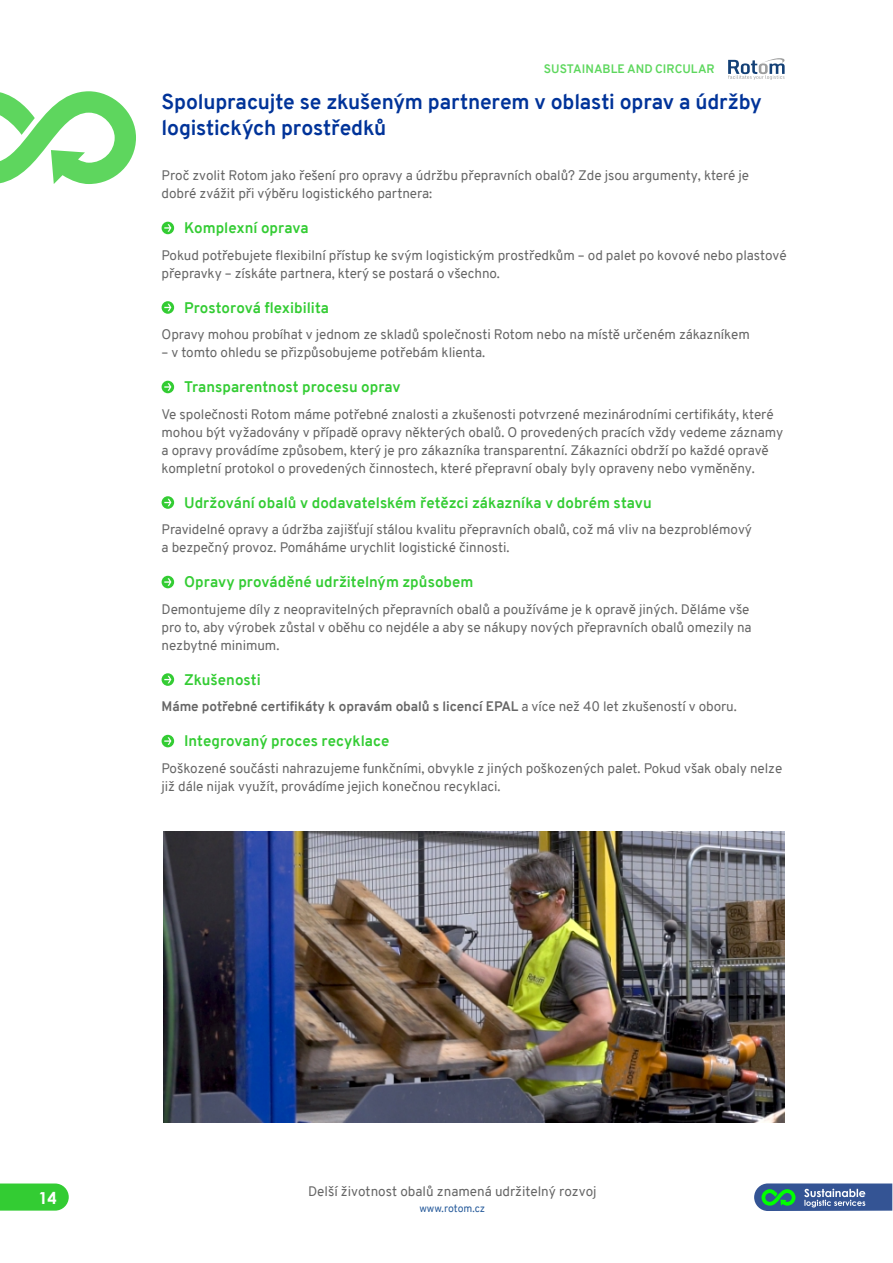
<style>
.page{position:relative;width:893px;height:1263px;background:#fff}
.page>*{position:absolute;margin:0;border:0;box-sizing:border-box;transform-origin:0 0}
.t1{font:700 21px/25.2px "Overpass";letter-spacing:-.01em;color:#039}
.t2{font:700 16.5px "Century Gothic";color:#fff}
.t3{font:700 15px "Overpass";color:#3c3}
.t4{font:13.5px/18px "Overpass";letter-spacing:-.005em;color:#666}
.t5{font:700 13.5px "Overpass";letter-spacing:-.005em;color:#666}
.t6{font:700 12px "Overpass";color:#5dd75d}
.t7{font:10.5px "Overpass";color:#275b9b}
.s1{font-weight:400}
</style>
<div class="page">
<svg style="left:0;top:91px;width:136px;height:93px"></svg>
<svg style="left:0;top:1183px;width:69px;height:27px;background:#3fcf3f"></svg>
<svg style="left:754px;top:1183px;width:138px;height:28px;background:#4b7897"></svg>
<svg style="left:728px;top:58px;width:57px;height:22px"></svg>
<div style="left:162px;top:222px;width:12px;height:12px;background:#3c3;border-radius:50%"></div>
<svg style="left:164px;top:224px;width:7px;height:8px"></svg>
<svg style="left:162px;top:301px;width:12px;height:13px"></svg>
<svg style="left:164px;top:304px;width:7px;height:7px"></svg>
<div style="left:162px;top:381px;width:12px;height:12px;background:#3c3;border-radius:50%"></div>
<svg style="left:164px;top:383px;width:7px;height:8px"></svg>
<svg style="left:162px;top:496px;width:12px;height:13px"></svg>
<svg style="left:164px;top:499px;width:7px;height:7px"></svg>
<div style="left:162px;top:576px;width:12px;height:12px;background:#3c3;border-radius:50%"></div>
<svg style="left:164px;top:578px;width:7px;height:8px"></svg>
<svg style="left:162px;top:673px;width:12px;height:13px"></svg>
<svg style="left:164px;top:676px;width:7px;height:7px"></svg>
<div style="left:162px;top:735px;width:12px;height:12px;background:#3c3;border-radius:50%"></div>
<svg style="left:164px;top:737px;width:7px;height:8px"></svg>
<img style="left:164px;top:831px;width:621px;height:292px">
<p class="t6" style="left:544px;top:61px;width:172px">SUSTAINABLE AND CIRCULAR</p>
<h1 class="t1" style="left:162px;top:90px;width:602px">Spolupracujte se zkušeným partnerem v oblasti oprav a údržby logistických prostředků</h1>
<p class="t4" style="left:162px;top:167px;width:589px">Proč zvolit Rotom jako řešení pro opravy a údržbu přepravních obalů? Zde jsou argumenty, které je dobré zvážit při výběru logistického partnera:</p>
<p class="t3" style="left:184px;top:217px;width:126px">Komplexní oprava</p>
<p class="t4" style="left:162px;top:246px;width:627px">Pokud potřebujete flexibilní přístup ke svým logistickým prostředkům – od palet po kovové nebo plastové přepravky – získáte partnera, který se postará o všechno.</p>
<p class="t3" style="left:184px;top:297px;width:147px">Prostorová flexibilita</p>
<p class="t4" style="left:162px;top:326px;width:590px">Opravy mohou probíhat v jednom ze skladů společnosti Rotom nebo na místě určeném zákazníkem</p>
<p class="t4" style="left:162px;top:344px;width:325px">– v tomto ohledu se přizpůsobujeme potřebám klienta.</p>
<p class="t3" style="left:184px;top:376px;width:218px">Transparentnost procesu oprav</p>
<p class="t4" style="left:162px;top:405px;width:623px">Ve společnosti Rotom máme potřebné znalosti a zkušenosti potvrzené mezinárodními certifikáty, které mohou být vyžadovány v případě opravy některých obalů. O provedených pracích vždy vedeme záznamy a opravy provádíme způsobem, který je pro zákazníka transparentní. Zákazníci obdrží po každé opravě kompletní protokol o provedených činnostech, které přepravní obaly byly opraveny nebo vyměněny.</p>
<p class="t3" style="left:184px;top:492px;width:469px">Udržování obalů v dodavatelském řetězci zákazníka v dobrém stavu</p>
<p class="t4" style="left:162px;top:521px;width:592px">Pravidelné opravy a údržba zajišťují stálou kvalitu přepravních obalů, což má vliv na bezproblémový a bezpečný provoz. Pomáháme urychlit logistické činnosti.</p>
<p class="t3" style="left:184px;top:571px;width:291px">Opravy prováděné udržitelným způsobem</p>
<p class="t4" style="left:162px;top:600px;width:592px">Demontujeme díly z neopravitelných přepravních obalů a používáme je k opravě jiných. Děláme vše pro to, aby výrobek zůstal v oběhu co nejdéle a aby se nákupy nových přepravních obalů omezily na nezbytné minimum.</p>
<p class="t3" style="left:184px;top:669px;width:78px">Zkušenosti</p>
<p class="t5" style="left:162px;top:697px;width:577px">Máme potřebné certifikáty k opravám obalů s licencí EPAL <span class="s1">a více než 40 let zkušeností v oboru.</span></p>
<p class="t3" style="left:184px;top:730px;width:207px">Integrovaný proces recyklace</p>
<p class="t4" style="left:162px;top:759px;width:622px">Poškozené součásti nahrazujeme funkčními, obvykle z jiných poškozených palet. Pokud však obaly nelze již dále nijak využít, provádíme jejich konečnou recyklaci.</p>
<p class="t2" style="left:38px;top:1185px;width:20px">14</p>
<p class="t4" style="left:308px;top:1182px;width:290px">Delší životnost obalů znamená udržitelný rozvoj</p>
<p class="t7" style="left:419px;top:1200px;width:67px">www.rotom.cz</p>
</div>
